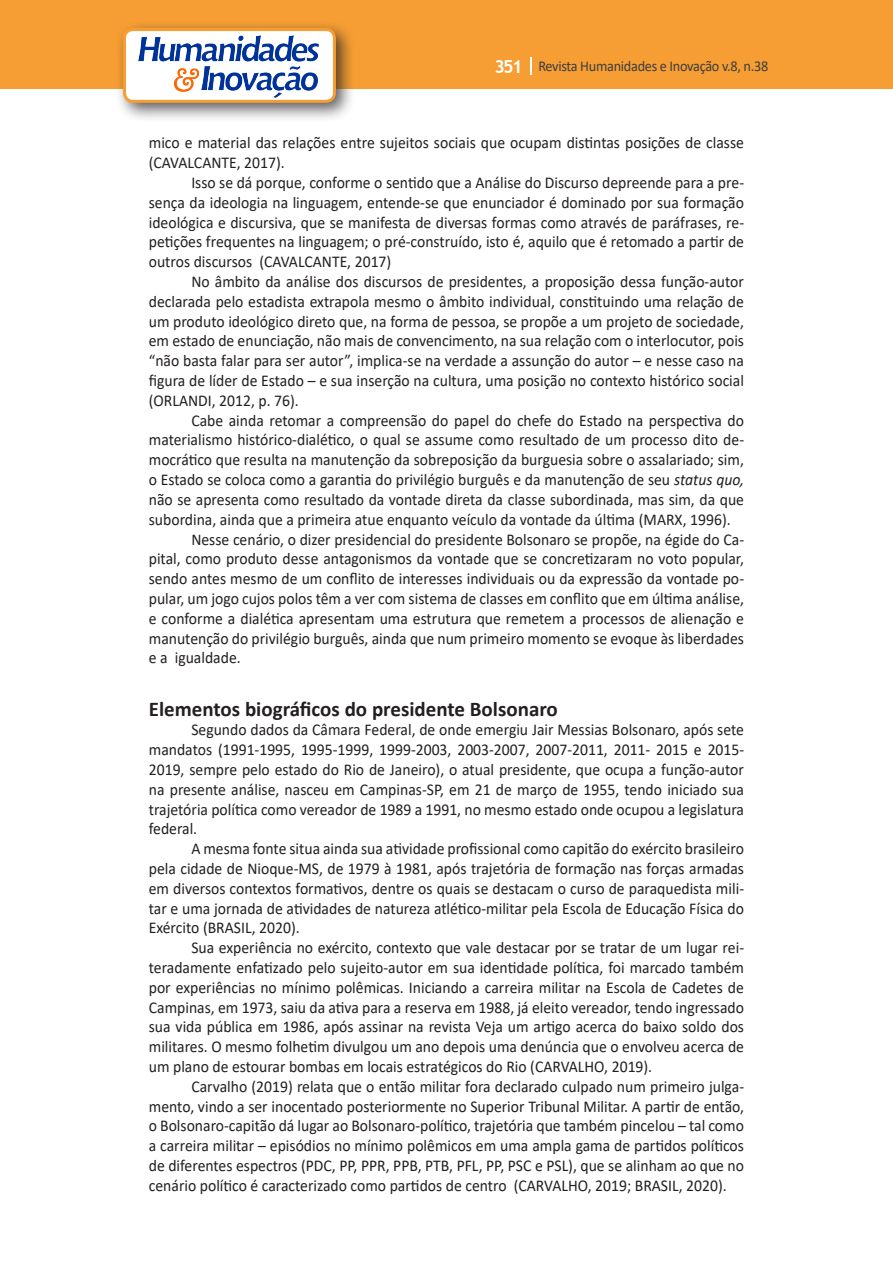
<style>
.page{position:relative;width:893px;height:1263px;background:#fff}
.page>*{position:absolute;margin:0;border:0;box-sizing:border-box;transform-origin:0 0}
.Titulo_2{font:700 21px "Calibri";color:#231f20}
.Texto{font:16.5px/19.8px "Calibri";color:#231f20;text-align:justify;scale:.95 1}
.t1{font:15px "Calibri";letter-spacing:-.02em;color:#3e3e3f;scale:.95 1}
.s1{font-family:"Trebuchet MS";font-weight:700;font-size:18px;color:#fff}
.s2{font-style:italic}
</style>
<div class="page">
<div style="left:0;top:0;width:893px;height:88px;background:#f69e34"></div>
<svg style="left:530px;top:57px;width:2px;height:18px"></svg>
<div style="left:115px;top:20px;width:241px;height:103px;background:#231f20;opacity:.75"></div>
<div style="left:125px;top:30px;width:209px;height:71px;background:#fff;border-radius:9px"></div>
<img style="left:138px;top:35px;width:181px;height:62px">
<div style="left:123px;top:28px;width:213px;height:75px;border:3px solid #f69e34;border-radius:9px"></div>
<p class="t1" style="left:495px;top:56px;width:290px"><span class="s1">351</span> Revista Humanidades e Inovação v.8, n.38</p>
<p class="Texto" style="left:149px;top:133px;width:628px">mico e material das relações entre sujeitos sociais que ocupam distintas posições de classe (CAVALCANTE, 2017).</p>
<p class="Texto" style="left:149px;top:172px;width:628px;text-indent:43px">Isso se dá porque, conforme o sentido que a Análise do Discurso depreende para a pre&shy;sença da ideologia na linguagem, entende-se que enunciador é dominado por sua formação ideológica e discursiva, que se manifesta de diversas formas como através de paráfrases, re&shy;petições frequentes na linguagem; o pré-construído, isto é, aquilo que é retomado a partir de outros discursos (CAVALCANTE, 2017)</p>
<p class="Texto" style="left:149px;top:271px;width:628px;text-indent:43px">No âmbito da análise dos discursos de presidentes, a proposição dessa função-autor declarada pelo estadista extrapola mesmo o âmbito individual, constituindo uma relação de um produto ideológico direto que, na forma de pessoa, se propõe a um projeto de sociedade, em estado de enunciação, não mais de convencimento, na sua relação com o interlocutor, pois “não basta falar para ser autor”, implica-se na verdade a assunção do autor – e nesse caso na figura de líder de Estado – e sua inserção na cultura, uma posição no contexto histórico social (ORLANDI, 2012, p. 76).</p>
<p class="Texto" style="left:149px;top:410px;width:628px;text-indent:43px">Cabe ainda retomar a compreensão do papel do chefe do Estado na perspectiva do materialismo histórico-dialético, o qual se assume como resultado de um processo dito de&shy;mocrático que resulta na manutenção da sobreposição da burguesia sobre o assalariado; sim, o Estado se coloca como a garantia do privilégio burguês e da manutenção de seu <span class="s2">status quo, </span>não se apresenta como resultado da vontade direta da classe subordinada, mas sim, da que subordina, ainda que a primeira atue enquanto veículo da vontade da última (MARX, 1996).</p>
<p class="Texto" style="left:149px;top:529px;width:628px;text-indent:43px">Nesse cenário, o dizer presidencial do presidente Bolsonaro se propõe, na égide do Ca&shy;pital, como produto desse antagonismos da vontade que se concretizaram no voto popular, sendo antes mesmo de um conflito de interesses individuais ou da expressão da vontade po&shy;pular, um jogo cujos polos têm a ver com sistema de classes em conflito que em última análise, e conforme a dialética apresentam uma estrutura que remetem a processos de alienação e manutenção do privilégio burguês, ainda que num primeiro momento se evoque às liberdades e a igualdade.</p>
<p class="Titulo_2" style="left:149px;top:694px;width:411px">Elementos biográficos do presidente Bolsonaro</p>
<p class="Texto" style="left:149px;top:719px;width:628px;text-indent:43px">Segundo dados da Câmara Federal, de onde emergiu Jair Messias Bolsonaro, após sete mandatos (1991-1995, 1995-1999, 1999-2003, 2003-2007, 2007-2011, 2011- 2015 e 2015- 2019, sempre pelo estado do Rio de Janeiro), o atual presidente, que ocupa a função-autor na presente análise, nasceu em Campinas-SP, em 21 de março de 1955, tendo iniciado sua trajetória política como vereador de 1989 a 1991, no mesmo estado onde ocupou a legislatura federal.</p>
<p class="Texto" style="left:149px;top:838px;width:628px;text-indent:43px">A mesma fonte situa ainda sua atividade profissional como capitão do exército brasileiro pela cidade de Nioque-MS, de 1979 à 1981, após trajetória de formação nas forças armadas em diversos contextos formativos, dentre os quais se destacam o curso de paraquedista mili&shy;tar e uma jornada de atividades de natureza atlético-militar pela Escola de Educação Física do Exército (BRASIL, 2020).</p>
<p class="Texto" style="left:149px;top:937px;width:628px;text-indent:43px">Sua experiência no exército, contexto que vale destacar por se tratar de um lugar rei&shy;teradamente enfatizado pelo sujeito-autor em sua identidade política, foi marcado também por experiências no mínimo polêmicas. Iniciando a carreira militar na Escola de Cadetes de Campinas, em 1973, saiu da ativa para a reserva em 1988, já eleito vereador, tendo ingressado sua vida pública em 1986, após assinar na revista Veja um artigo acerca do baixo soldo dos militares. O mesmo folhetim divulgou um ano depois uma denúncia que o envolveu acerca de um plano de estourar bombas em locais estratégicos do Rio (CARVALHO, 2019).</p>
<p class="Texto" style="left:149px;top:1076px;width:628px;text-indent:43px">Carvalho (2019) relata que o então militar fora declarado culpado num primeiro julga&shy;mento, vindo a ser inocentado posteriormente no Superior Tribunal Militar. A partir de então, o Bolsonaro-capitão dá lugar ao Bolsonaro-político, trajetória que também pincelou – tal como a carreira militar – episódios no mínimo polêmicos em uma ampla gama de partidos políticos de diferentes espectros (PDC, PP, PPR, PPB, PTB, PFL, PP, PSC e PSL), que se alinham ao que no cenário político é caracterizado como partidos de centro (CARVALHO, 2019; BRASIL, 2020).</p>
</div>
